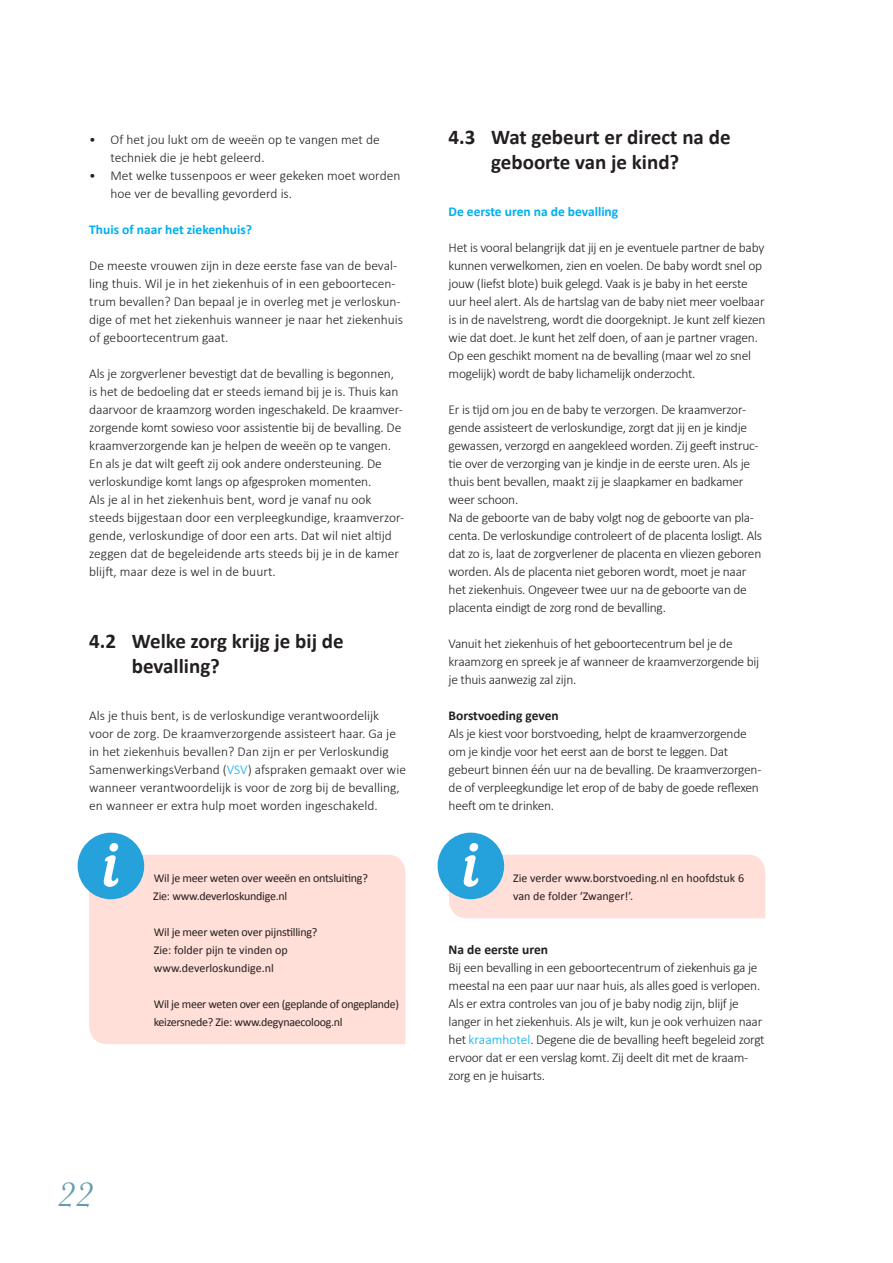
<style>
.page{position:relative;width:893px;height:1263px;background:#fff}
.page>*{position:absolute;margin:0;border:0;box-sizing:border-box;transform-origin:0 0}
.t1{font:italic 36px "Baskerville";color:#659cb0}
.t2{font:700 21px/25.2px "Calibri";color:#241f1f}
.t3{font:300 13.5px/18px "Calibri";letter-spacing:-.02em;color:#241f1f}
.t4{font:300 13.5px/18px "Calibri";color:#241f1f}
.t5{font:700 13.5px "Calibri";color:#00aeef}
.t6{font:700 13.5px "Calibri";color:#241f1f}
.t7{font:12px/18px "Calibri";letter-spacing:-.02em;color:#241f1f}
.t8{font:12px/18px "Calibri";color:#241f1f}
.s1{color:#00aeef}
</style>
<div class="page">
<div style="left:89px;top:855px;width:316px;height:189px;background:#ffdfd7"></div>
<div style="left:78px;top:833px;width:66px;height:66px;background:#25a1db;border-radius:50%"></div>
<svg style="left:103px;top:843px;width:15px;height:44px"></svg>
<div style="left:438px;top:833px;width:66px;height:66px;background:#25a1db;border-radius:50%"></div>
<svg style="left:449px;top:843px;width:316px;height:75px"></svg>
<p class="t4" style="left:111px;top:130px;width:271px;text-indent:-21px">• Of het jou lukt om de weeën op te vangen met de techniek die je hebt geleerd.</p>
<p class="t4" style="left:111px;top:166px;width:291px;text-indent:-21px">• Met welke tussenpoos er weer gekeken moet worden hoe ver de bevalling gevorderd is.</p>
<p class="t5" style="left:89px;top:221px;width:164px">Thuis of naar het ziekenhuis?</p>
<p class="t4" style="left:89px;top:256px;width:315px">De meeste vrouwen zijn in deze eerste fase van de beval&shy;ling thuis. Wil je in het ziekenhuis of in een geboortecen&shy;trum bevallen? Dan bepaal je in overleg met je verloskun&shy;dige of met het ziekenhuis wanneer je naar het ziekenhuis of geboortecentrum gaat.</p>
<p class="t3" style="left:89px;top:364px;width:317px">Als je zorgverlener bevestigt dat de bevalling is begonnen, is het de bedoeling dat er steeds iemand bij je is. Thuis kan daarvoor de kraamzorg worden ingeschakeld. De kraamver&shy;zorgende komt sowieso voor assistentie bij de bevalling. De kraamverzorgende kan je helpen de weeën op te vangen.<br>En als je dat wilt geeft zij ook andere ondersteuning. De verloskundige komt langs op afgesproken momenten.<br>Als je al in het ziekenhuis bent, word je vanaf nu ook steeds bijgestaan door een verpleegkundige, kraamverzor&shy;gende, verloskundige of door een arts. Dat wil niet altijd zeggen dat de begeleidende arts steeds bij je in de kamer blijft, maar deze is wel in de buurt.</p>
<h2 class="t2" style="left:132px;top:628px;width:213px;text-indent:-43px">4.2 Welke zorg krijg je bij de bevalling?</h2>
<p class="t4" style="left:89px;top:706px;width:318px">Als je thuis bent, is de verloskundige verantwoordelijk voor de zorg. De kraamverzorgende assisteert haar. Ga je in het ziekenhuis bevallen? Dan zijn er per Verloskundig SamenwerkingsVerband (<span class="s1">VSV</span>) afspraken gemaakt over wie wanneer verantwoordelijk is voor de zorg bij de bevalling, en wanneer er extra hulp moet worden ingeschakeld.</p>
<p class="t7" style="left:153px;top:869px;width:216px">Wil je meer weten over weeën en ontsluiting?<br>Zie: www.deverloskundige.nl</p>
<p class="t8" style="left:154px;top:923px;width:165px">Wil je meer weten over pijnstilling?<br>Zie: folder pijn te vinden op www.deverloskundige.nl</p>
<p class="t7" style="left:154px;top:995px;width:247px">Wil je meer weten over een (geplande of ongeplande) keizersnede? Zie: www.degynaecoloog.nl</p>
<h1 class="t1" style="left:57px;top:1170px;width:37px">22</h1>
<h2 class="t2" style="left:449px;top:124px;width:283px;text-align:center">4.3 Wat gebeurt er direct na de geboorte van je kind?</h2>
<p class="t5" style="left:449px;top:203px;width:171px">De eerste uren na de bevalling</p>
<p class="t3" style="left:449px;top:238px;width:318px">Het is vooral belangrijk dat jij en je eventuele partner de baby kunnen verwelkomen, zien en voelen. De baby wordt snel op jouw (liefst blote) buik gelegd. Vaak is je baby in het eerste uur heel alert. Als de hartslag van de baby niet meer voelbaar is in de navelstreng, wordt die doorgeknipt. Je kunt zelf kiezen wie dat doet. Je kunt het zelf doen, of aan je partner vragen.<br>Op een geschikt moment na de bevalling (maar wel zo snel mogelijk) wordt de baby lichamelijk onderzocht.</p>
<p class="t3" style="left:449px;top:400px;width:315px">Er is tijd om jou en de baby te verzorgen. De kraamverzor&shy;gende assisteert de verloskundige, zorgt dat jij en je kindje gewassen, verzorgd en aangekleed worden. Zij geeft instruc&shy;tie over de verzorging van je kindje in de eerste uren. Als je thuis bent bevallen, maakt zij je slaapkamer en badkamer weer schoon.<br>Na de geboorte van de baby volgt nog de geboorte van pla&shy;centa. De verloskundige controleert of de placenta losligt. Als dat zo is, laat de zorgverlener de placenta en vliezen geboren worden. Als de placenta niet geboren wordt, moet je naar het ziekenhuis. Ongeveer twee uur na de geboorte van de placenta eindigt de zorg rond de bevalling.</p>
<p class="t3" style="left:449px;top:634px;width:312px">Vanuit het ziekenhuis of het geboortecentrum bel je de kraamzorg en spreek je af wanneer de kraamverzorgende bij je thuis aanwezig zal zijn.</p>
<p class="t6" style="left:449px;top:707px;width:112px">Borstvoeding geven</p>
<p class="t3" style="left:449px;top:724px;width:314px">Als je kiest voor borstvoeding, helpt de kraamverzorgende om je kindje voor het eerst aan de borst te leggen. Dat gebeurt binnen één uur na de bevalling. De kraamverzorgen&shy;de of verpleegkundige let erop of de baby de goede reflexen heeft om te drinken.</p>
<p class="t8" style="left:513px;top:869px;width:232px">Zie verder www.borstvoeding.nl en hoofdstuk 6 van de folder ‘Zwanger!’.</p>
<p class="t6" style="left:449px;top:941px;width:101px">Na de eerste uren</p>
<p class="t3" style="left:449px;top:958px;width:317px">Bij een bevalling in een geboortecentrum of ziekenhuis ga je meestal na een paar uur naar huis, als alles goed is verlopen.<br>Als er extra controles van jou of je baby nodig zijn, blijf je langer in het ziekenhuis. Als je wilt, kun je ook verhuizen naar het <span class="s1">kraamhotel</span>. Degene die de bevalling heeft begeleid zorgt ervoor dat er een verslag komt. Zij deelt dit met de kraam&shy;zorg en je huisarts.</p>
</div>
